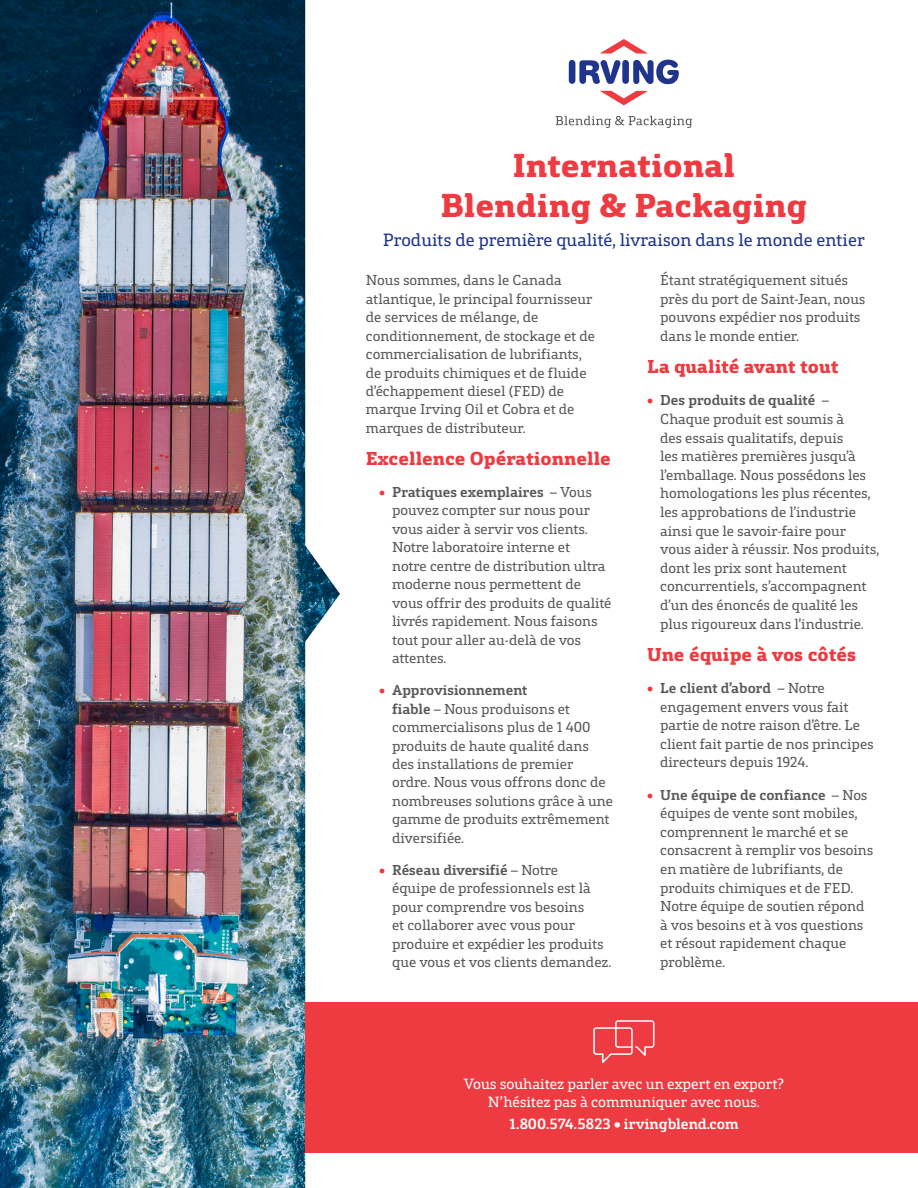
<style>
.page{position:relative;width:918px;height:1188px;background:#fff}
.page>*{position:absolute;margin:0;border:0;box-sizing:border-box;transform-origin:0 0}
.t1{font:800 33.6px/40.2px "FS Silas Slab";color:#ee3a41;text-align:center}
.t2{font:800 18.9px "FS Silas Slab";letter-spacing:-.005em;color:#ee3a41}
.t3{font:18px "FS Silas Slab";color:#1e358b}
.t4{font:15px/18px "FS Silas Slab";letter-spacing:-.005em;color:#fff;text-align:center}
.t5{font:700 15px "FS Silas Slab";letter-spacing:-.005em;color:#fff}
.t6{font:14.55px/18.5px "FS Silas Slab";color:#57585a}
.s1{color:#ee3a41}
.s2{font-weight:700}
</style>
<div class="page">
<svg style="left:569px;top:60px;width:110px;height:24px"></svg>
<svg style="left:600px;top:39px;width:47px;height:14px"></svg>
<svg style="left:600px;top:91px;width:48px;height:14px"></svg>
<svg style="left:556px;top:116px;width:136px;height:12px"></svg>
<img style="left:0;top:0;width:305px;height:1188px">
<svg style="left:305px;top:0;width:98px;height:1188px"></svg>
<div style="left:305px;top:1002px;width:613px;height:150px;background:#ee3a41"></div>
<svg style="left:593px;top:1020px;width:62px;height:43px"></svg>
<h1 class="t1" style="left:440px;top:142px;width:368px">International<br>Blending &amp; Packaging</h1>
<p class="t3" style="left:383px;top:225px;width:484px">Produits de première qualité, livraison dans le monde entier</p>
<p class="t6" style="left:366px;top:270px;width:231px">Nous sommes, dans le Canada atlantique, le principal fournisseur de services de mélange, de conditionnement, de stockage et de commercialisation de lubrifiants, de produits chimiques et de fluide d’échappement diesel (FED) de marque Irving Oil et Cobra et de marques de distributeur.</p>
<p class="t2" style="left:366px;top:441px;width:246px">Excellence Opérationnelle</p>
<p class="t6" style="left:392px;top:481px;width:221px;text-indent:-13px"><span class="s1">•</span> <span class="s2">Pratiques exemplaires</span> – Vous pouvez compter sur nous pour vous aider à servir vos clients.<br>Notre laboratoire interne et<br>notre centre de distribution ultra moderne nous permettent de vous offrir des produits de qualité livrés rapidement. Nous faisons tout pour aller au-delà de vos attentes.</p>
<p class="t6" style="left:392px;top:679px;width:222px;text-indent:-13px"><span class="s1">•</span> <span class="s2">Approvisionnement<br>fiable</span> – Nous produisons et commercialisons plus de 1 400 produits de haute qualité dans des installations de premier ordre. Nous vous offrons donc de nombreuses solutions grâce à une gamme de produits extrêmement diversifiée.</p>
<p class="t6" style="left:392px;top:859px;width:221px;text-indent:-13px"><span class="s1">•</span> <span class="s2">Réseau diversifié</span> – Notre<br>équipe de professionnels est là pour comprendre vos besoins<br>et collaborer avec vous pour produire et expédier les produits que vous et vos clients demandez.</p>
<p class="t6" style="left:660px;top:270px;width:207px">Étant stratégiquement situés près du port de Saint-Jean, nous pouvons expédier nos produits dans le monde entier.</p>
<p class="t2" style="left:647px;top:349px;width:193px">La qualité avant tout</p>
<p class="t6" style="left:660px;top:390px;width:221px;text-indent:-13px"><span class="s1">•</span> <span class="s2">Des produits de qualité</span> –<br>Chaque produit est soumis à<br>des essais qualitatifs, depuis<br>les matières premières jusqu’à l’emballage. Nous possédons les homologations les plus récentes, les approbations de l’industrie ainsi que le savoir-faire pour vous aider à réussir. Nos produits, dont les prix sont hautement concurrentiels, s’accompagnent d’un des énoncés de qualité les plus rigoureux dans l’industrie.</p>
<p class="t2" style="left:647px;top:637px;width:211px">Une équipe à vos côtés</p>
<p class="t6" style="left:660px;top:677px;width:215px;text-indent:-13px"><span class="s1">•</span> <span class="s2">Le client d’abord</span> – Notre engagement envers vous fait partie de notre raison d’être. Le client fait partie de nos principes directeurs depuis 1924.</p>
<p class="t6" style="left:660px;top:784px;width:215px;text-indent:-13px"><span class="s1">•</span> <span class="s2">Une équipe de confiance</span> – Nos équipes de vente sont mobiles, comprennent le marché et se consacrent à remplir vos besoins en matière de lubrifiants, de produits chimiques et de FED.<br>Notre équipe de soutien répond à vos besoins et à vos questions et résout rapidement chaque problème.</p>
<p class="t4" style="left:464px;top:1073px;width:322px">Vous souhaitez parler avec un expert en export?<br>N’hésitez pas à communiquer avec nous.</p>
<p class="t5" style="left:509px;top:1111px;width:231px">1.800.574.5823 • irvingblend.com</p>
</div>
